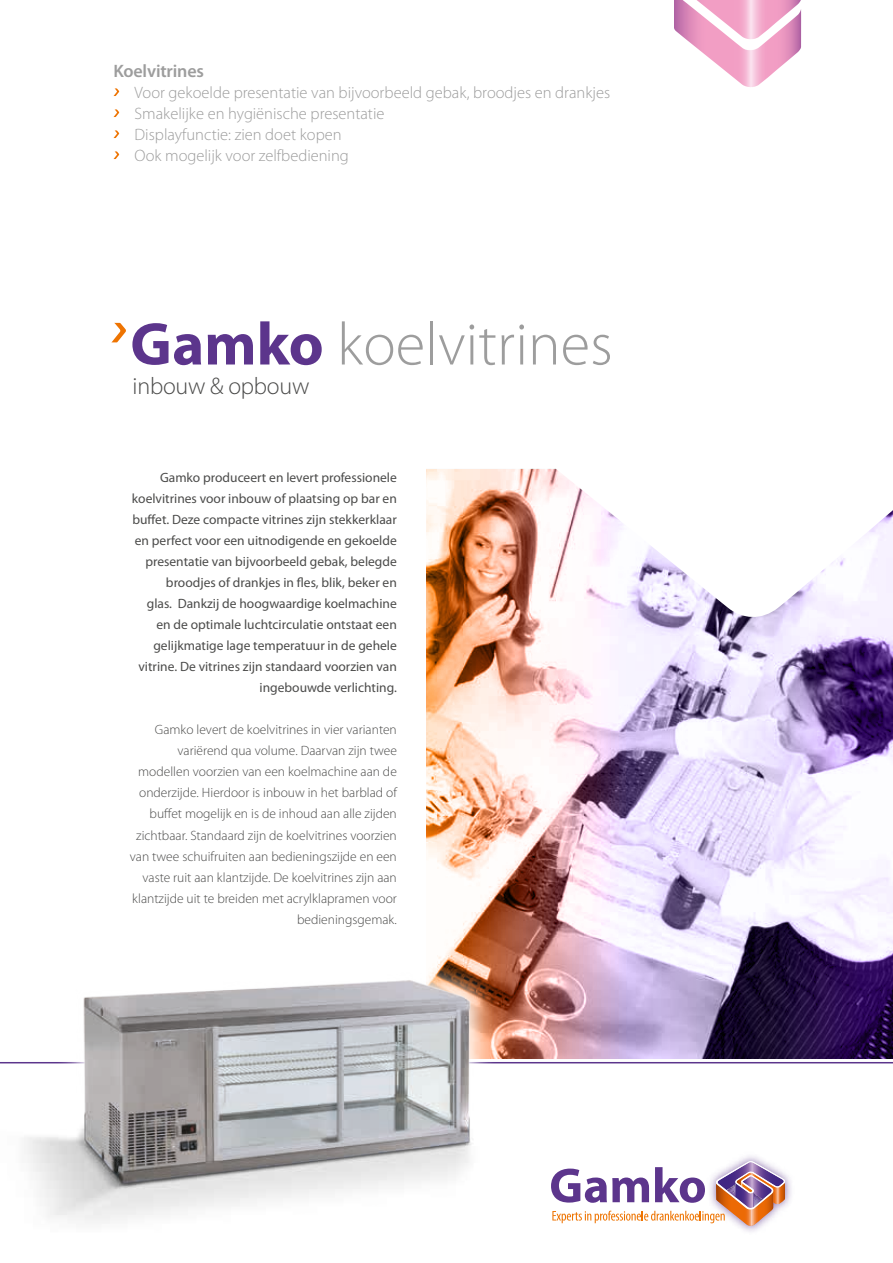
<style>
.page{position:relative;width:893px;height:1263px;background:#fff}
.page>*{position:absolute;margin:0;border:0;box-sizing:border-box;transform-origin:0 0}
.t1{font:300 60.75px "Myriad Pro";color:#9d9d9d}
.t2{font:300 24px "Myriad Pro";letter-spacing:-.01em;color:#4b4b4a}
.t3{font:600 18px "Myriad Pro";letter-spacing:-.01em;color:#9d9d9d}
.t4{font:300 16.5px/21px "Myriad Pro";color:#9d9d9d}
.t5{font:13.5px/21px "Myriad Pro";color:#4b4b4a;text-align:right}
.t6{font:300 13.5px/21px "Myriad Pro";color:#4b4b4a;text-align:right}
.s1{font-weight:700;color:#5c358c}
</style>
<div class="page">
<img style="left:426px;top:621px;width:467px;height:437px">
<svg style="left:111px;top:9px;width:782px;height:612px"></svg>
<img style="left:674px;top:0;width:127px;height:87px">
<svg style="left:113px;top:88px;width:6px;height:8px"></svg>
<svg style="left:113px;top:109px;width:6px;height:8px"></svg>
<svg style="left:113px;top:130px;width:6px;height:8px"></svg>
<svg style="left:113px;top:151px;width:6px;height:8px"></svg>
<svg style="left:111px;top:323px;width:15px;height:19px"></svg>
<div style="left:0;top:461px;width:425px;height:617px;background:#fff"></div>
<hr style="left:0;top:1062px;width:893px;height:1px;background:#5c358c">
<img style="left:0;top:914px;width:570px;height:309px">
<img style="left:739px;top:1156px;width:53px;height:76px">
<svg style="left:551px;top:1161px;width:234px;height:65px"></svg>
<h3 class="t3" style="left:113px;top:60px;width:92px">Koelvitrines</h3>
<p class="t4" style="left:135px;top:82px;width:477px">Voor gekoelde presentatie van bijvoorbeeld gebak, broodjes en drankjes Smakelijke en hygiënische presentatie<br>Displayfunctie: zien doet kopen<br>Ook mogelijk voor zelfbediening</p>
<h1 class="t1" style="left:130px;top:308px;width:484px"><span class="s1">Gamko</span> koelvitrines</h1>
<h2 class="t2" style="left:133px;top:372px;width:178px">inbouw &amp; opbouw</h2>
<p class="t5" style="left:132px;top:467px;width:266px">Gamko produceert en levert professionele koelvitrines voor inbouw of plaatsing op bar en buffet. Deze compacte vitrines zijn stekkerklaar en perfect voor een uitnodigende en gekoelde presentatie van bijvoorbeeld gebak, belegde broodjes of drankjes in fles, blik, beker en<br>glas. Dankzij de hoogwaardige koelmachine en de optimale luchtcirculatie ontstaat een gelijkmatige lage temperatuur in de gehele vitrine. De vitrines zijn standaard voorzien van ingebouwde verlichting.</p>
<p class="t6" style="left:130px;top:719px;width:268px">Gamko levert de koelvitrines in vier varianten variërend qua volume. Daarvan zijn twee modellen voorzien van een koelmachine aan de onderzijde. Hierdoor is inbouw in het barblad of buffet mogelijk en is de inhoud aan alle zijden zichtbaar. Standaard zijn de koelvitrines voorzien van twee schuifruiten aan bedieningszijde en een vaste ruit aan klantzijde. De koelvitrines zijn aan klantzijde uit te breiden met acrylklapramen voor bedieningsgemak.</p>
</div>
